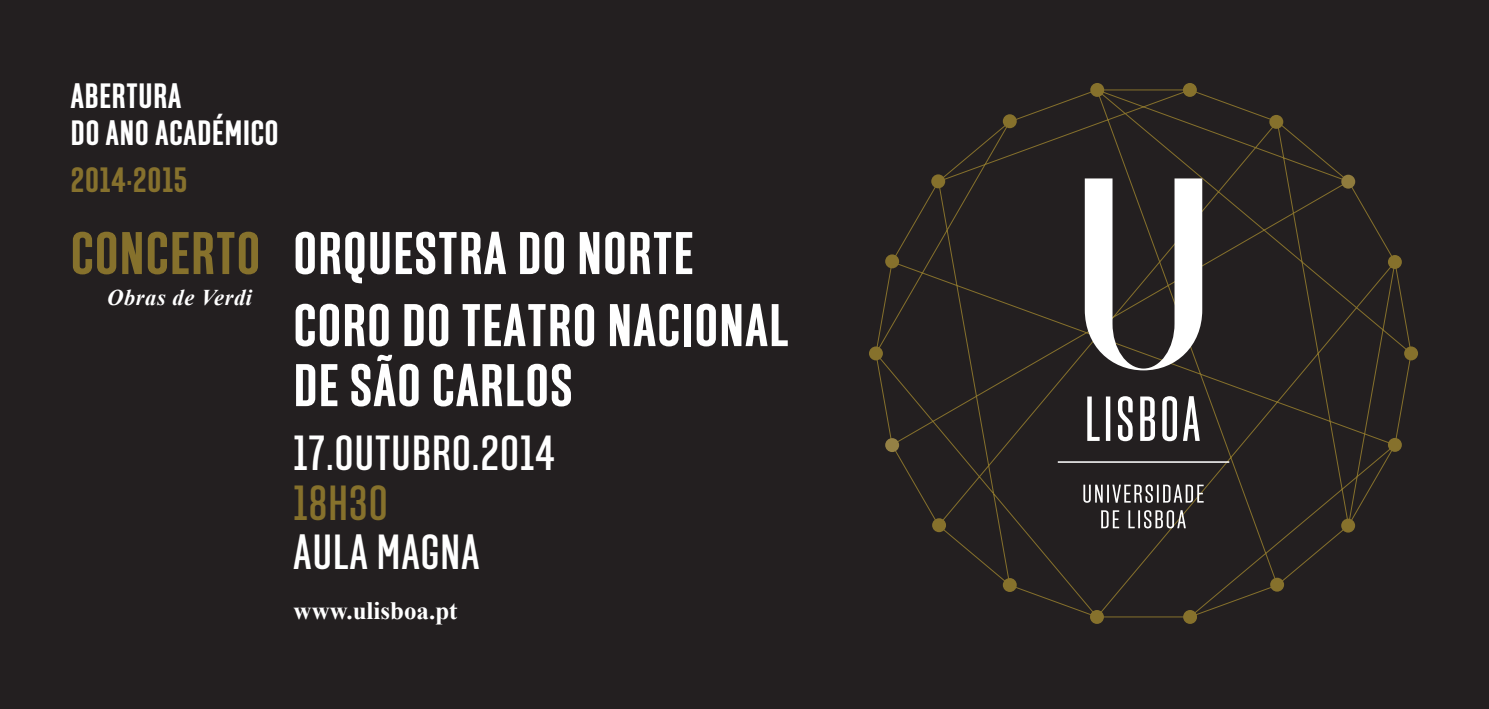
<style>
.page{position:relative;width:1489px;height:709px;background:#fff}
.page>*{position:absolute;margin:0;border:0;box-sizing:border-box;transform-origin:0 0}
.t1{font:700 60px/72px "Solido Compressed";letter-spacing:.025em;color:#fff}
.t2{font:500 49.25px "Solido Compressed";letter-spacing:.025em;color:#fff}
.t3{font:500 49.25px "Solido Compressed";letter-spacing:.025em;color:#86712c}
.t4{font:700 35.25px/37px "Solido Compressed";letter-spacing:.025em;color:#fff}
.t5{font:700 35.25px "Solido Compressed";letter-spacing:.025em;color:#86712d}
.t6{font:700 25px "Times New Roman";color:#fff}
.t7{font:italic 700 22.5px "Times New Roman";letter-spacing:.025em;color:#fff}
.s1{color:#86712c}
</style>
<div class="page">
<div style="left:0;top:0;width:1488px;height:709px;background:#231f20"></div>
<svg style="left:875px;top:89px;width:536px;height:529px"></svg>
<svg style="left:1057px;top:178px;width:172px;height:350px"></svg>
<div style="left:931px;top:174px;width:14px;height:14px;background:#86712c;border-radius:50%"></div>
<div style="left:1002px;top:114px;width:14px;height:14px;background:#86712c;border-radius:50%"></div>
<div style="left:1090px;top:83px;width:14px;height:14px;background:#86712c;border-radius:50%"></div>
<div style="left:1182px;top:83px;width:14px;height:14px;background:#86712c;border-radius:50%"></div>
<div style="left:1269px;top:115px;width:14px;height:14px;background:#86712c;border-radius:50%"></div>
<div style="left:1341px;top:175px;width:14px;height:14px;background:#8f7b3d;border-radius:50%"></div>
<div style="left:1387px;top:255px;width:14px;height:14px;background:#86712c;border-radius:50%"></div>
<div style="left:885px;top:254px;width:14px;height:14px;background:#86712c;border-radius:50%"></div>
<div style="left:1403px;top:346px;width:14px;height:14px;background:#86712c;border-radius:50%"></div>
<div style="left:869px;top:346px;width:13px;height:14px;background:#86712c;border-radius:50%"></div>
<div style="left:1387px;top:438px;width:14px;height:14px;background:#86712c;border-radius:50%"></div>
<div style="left:885px;top:438px;width:14px;height:14px;background:#958145;border-radius:50%"></div>
<div style="left:1340px;top:518px;width:14px;height:14px;background:#86712c;border-radius:50%"></div>
<div style="left:932px;top:518px;width:14px;height:14px;background:#86712c;border-radius:50%"></div>
<div style="left:1269px;top:577px;width:14px;height:14px;background:#86712c;border-radius:50%"></div>
<div style="left:1002px;top:578px;width:14px;height:14px;background:#86712c;border-radius:50%"></div>
<div style="left:1182px;top:610px;width:14px;height:14px;background:#86712c;border-radius:50%"></div>
<div style="left:1089px;top:610px;width:14px;height:14px;background:#86712c;border-radius:50%"></div>
<p class="t4" style="left:71px;top:79px;width:209px">ABERTURA<br>DO ANO ACADÉMICO</p>
<p class="t5" style="left:71px;top:160px;width:118px">2014·2015</p>
<p class="t1" style="left:293px;top:220px;width:496px;text-indent:-223px"><span class="s1">CONCERTO</span> ORQUESTRA DO NORTE<br>CORO DO TEATRO NACIONAL</p>
<p class="t1" style="left:293px;top:352px;width:280px">DE SÃO CARLOS</p>
<p class="t2" style="left:293px;top:425px;width:262px">17.OUTUBRO.2014</p>
<p class="t3" style="left:293px;top:475px;width:96px">18H30</p>
<p class="t2" style="left:293px;top:524px;width:187px">AULA MAGNA</p>
<p class="t6" style="left:293px;top:593px;width:165px">www.ulisboa.pt</p>
<p class="t7" style="left:107px;top:282px;width:146px">Obras de Verdi</p>
</div>
